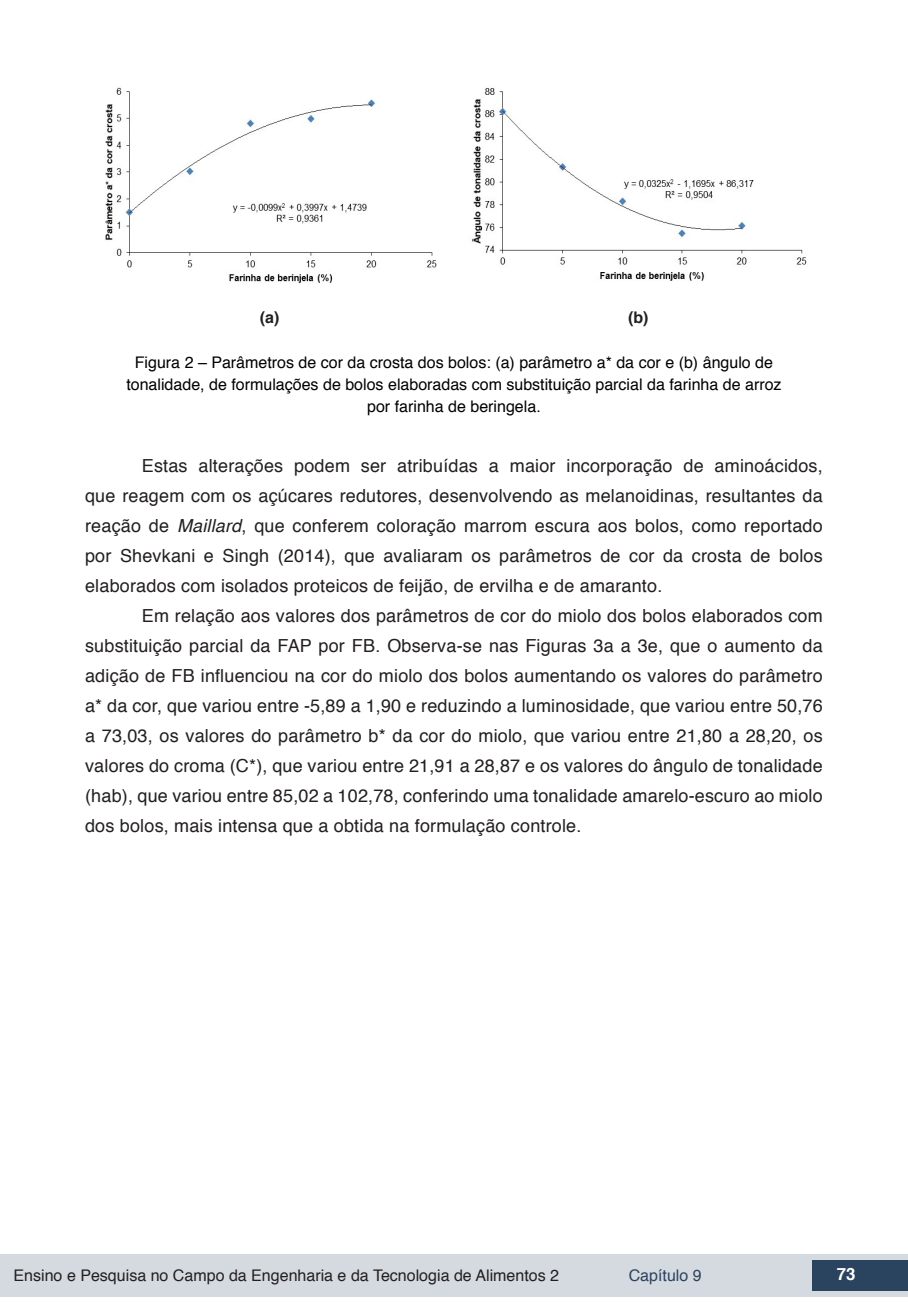
<style>
.page{position:relative;width:908px;height:1304px;background:#fff}
.page>*{position:absolute;margin:0;border:0;box-sizing:border-box;transform-origin:0 0}
.txt{font:18px/30px "Helvetica";letter-spacing:.01em;color:#231f20;text-align:justify}
.t1{font:700 16.8px "Helvetica";color:#fff}
.info_tab_graf_imag{font:16px/22px "Helvetica";color:#000;text-align:center}
.t2{font:16px "Helvetica";color:#231f20}
.t3{font:16px "Helvetica";color:#2a435e}
.tab_txt_centro{font:700 16px "Helvetica";color:#231f20}
.s1{font-style:italic}
</style>
<div class="page">
<div style="left:0;top:1254px;width:906px;height:43px;background:#d4dadf"></div>
<div style="left:812px;top:1261px;width:95px;height:30px;background:#2a435e"></div>
<img style="left:105px;top:87px;width:332px;height:196px">
<img style="left:472px;top:88px;width:335px;height:193px">
<p class="tab_txt_centro" style="left:260px;top:304px;width:21px">(a)</p>
<p class="tab_txt_centro" style="left:628px;top:304px;width:22px">(b)</p>
<p class="info_tab_graf_imag" style="left:126px;top:351px;width:656px">Figura 2 – Parâmetros de cor da crosta dos bolos: (a) parâmetro a* da cor e (b) ângulo de tonalidade, de formulações de bolos elaboradas com substituição parcial da farinha de arroz por farinha de beringela.</p>
<p class="txt" style="left:85px;top:451px;width:738px;text-indent:57px">Estas alterações podem ser atribuídas a maior incorporação de aminoácidos, que reagem com os açúcares redutores, desenvolvendo as melanoidinas, resultantes da reação de <span class="s1">Maillard</span>, que conferem coloração marrom escura aos bolos, como reportado por Shevkani e Singh (2014), que avaliaram os parâmetros de cor da crosta de bolos elaborados com isolados proteicos de feijão, de ervilha e de amaranto.</p>
<p class="txt" style="left:85px;top:601px;width:739px;text-indent:57px">Em relação aos valores dos parâmetros de cor do miolo dos bolos elaborados com substituição parcial da FAP por FB. Observa-se nas Figuras 3a a 3e, que o aumento da adição de FB influenciou na cor do miolo dos bolos aumentando os valores do parâmetro a* da cor, que variou entre -5,89 a 1,90 e reduzindo a luminosidade, que variou entre 50,76 a 73,03, os valores do parâmetro b* da cor do miolo, que variou entre 21,80 a 28,20, os valores do croma (C*), que variou entre 21,91 a 28,87 e os valores do ângulo de tonalidade (hab), que variou entre 85,02 a 102,78, conferindo uma tonalidade amarelo-escuro ao miolo dos bolos, mais intensa que a obtida na formulação controle.</p>
<p class="t2" style="left:14px;top:1263px;width:546px">Ensino e Pesquisa no Campo da Engenharia e da Tecnologia de Alimentos 2</p>
<p class="t3" style="left:628px;top:1263px;width:74px">Capítulo 9</p>
<p class="t1" style="left:836px;top:1261px;width:20px">73</p>
</div>
